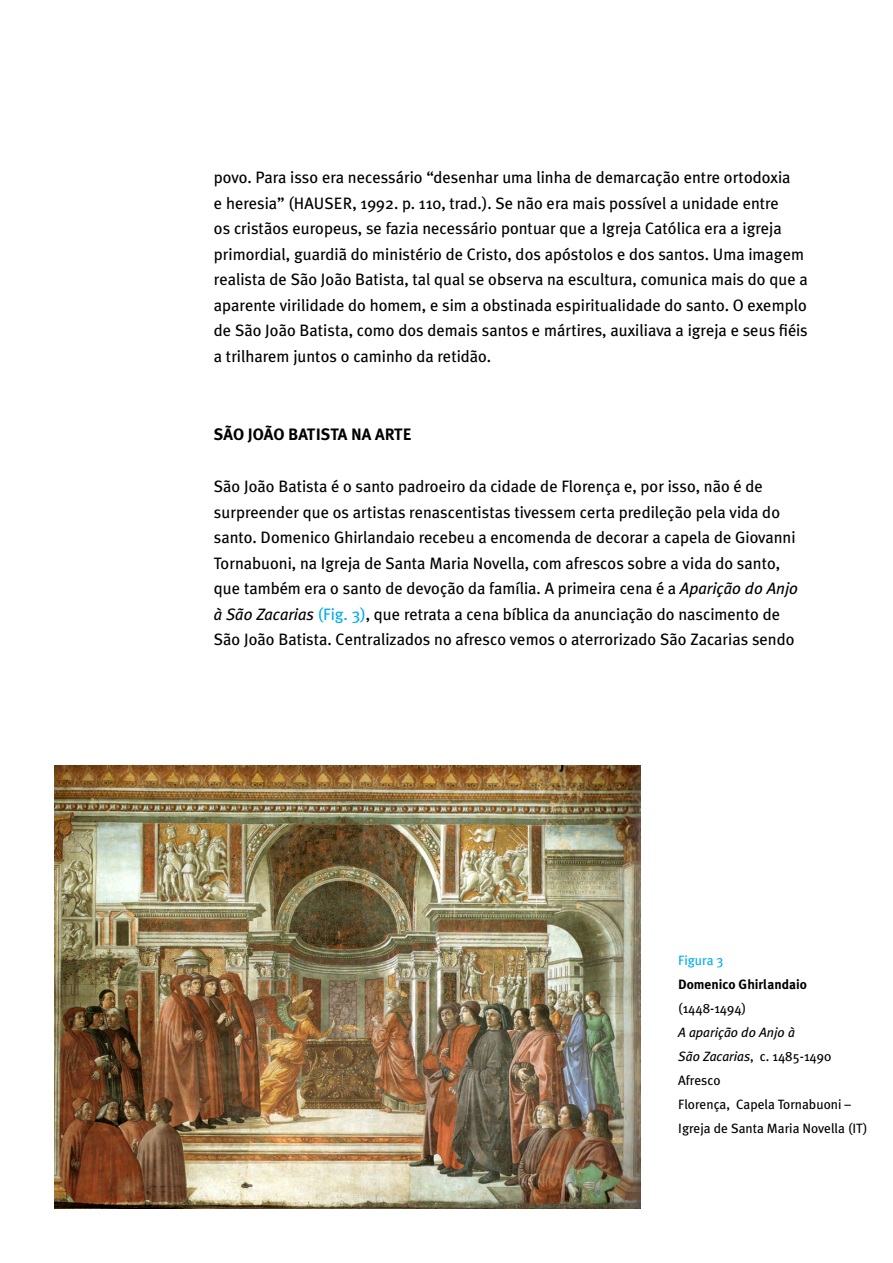
<style>
.page{position:relative;width:893px;height:1263px;background:#fff}
.page>*{position:absolute;margin:0;border:0;box-sizing:border-box;transform-origin:0 0}
.t1{font:16.5px/25.5px "Meta Plus";color:#000}
.t2{font:700 16.5px "Meta Plus";color:#000}
.t3{font:13.5px/24px "Meta Plus";color:#000}
.t4{font:700 13.5px "Meta Plus";color:#000}
.t5{font:13.5px "Meta Plus";color:#00aeef}
.s1{font-style:italic}
.s2{color:#00aeef}
</style>
<div class="page">
<img style="left:54px;top:766px;width:586px;height:443px">
<p class="t1" style="left:214px;top:164px;width:595px">povo. Para isso era necessário “desenhar uma linha de demarcação entre ortodoxia<br>e heresia” (HAUSER, 1992. p. 110, trad.). Se não era mais possível a unidade entre<br>os cristãos europeus, se fazia necessário pontuar que a Igreja Católica era a igreja primordial, guardiã do ministério de Cristo, dos apóstolos e dos santos. Uma imagem realista de São João Batista, tal qual se observa na escultura, comunica mais do que a aparente virilidade do homem, e sim a obstinada espiritualidade do santo. O exemplo de São João Batista, como dos demais santos e mártires, auxiliava a igreja e seus fiéis a trilharem juntos o caminho da retidão.</p>
<p class="t2" style="left:214px;top:424px;width:199px">São João Batista na arte</p>
<p class="t1" style="left:214px;top:473px;width:586px">São João Batista é o santo padroeiro da cidade de Florença e, por isso, não é de surpreender que os artistas renascentistas tivessem certa predileção pela vida do santo. Domenico Ghirlandaio recebeu a encomenda de decorar a capela de Giovanni Tornabuoni, na Igreja de Santa Maria Novella, com afrescos sobre a vida do santo, que também era o santo de devoção da família. A primeira cena é a <span class="s1">Aparição do Anjo à São Zacarias</span> <span class="s2">(Fig. 3)</span>, que retrata a cena bíblica da anunciação do nascimento de São João Batista. Centralizados no afresco vemos o aterrorizado São Zacarias sendo</p>
<p class="t5" style="left:678px;top:953px;width:47px">Figura 3</p>
<p class="t4" style="left:678px;top:977px;width:130px">Domenico Ghirlandaio</p>
<p class="t3" style="left:678px;top:996px;width:69px">(1448-1494)</p>
<p class="t3" style="left:678px;top:1020px;width:191px"><span class="s1">A aparição do Anjo à<br>São Zacarias</span>, c. 1485-1490<br>Afresco<br>Florença, Capela Tornabuoni –<br>Igreja de Santa Maria Novella (IT)</p>
</div>
